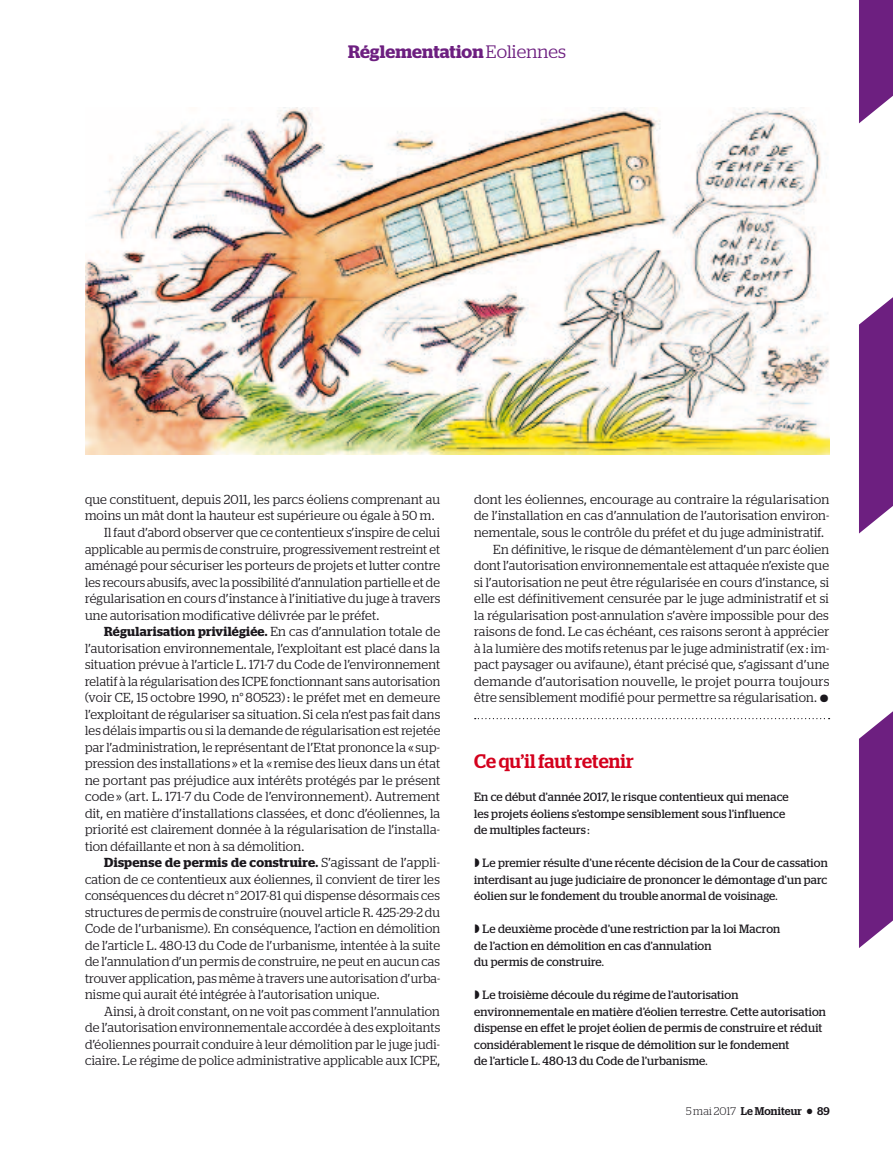
<style>
.page{position:relative;width:893px;height:1153px;background:#fff}
.page>*{position:absolute;margin:0;border:0;box-sizing:border-box;transform-origin:0 0}
.TEXTE{font:30px "Stag";color:#1a171c}
.encadre_TITRE_rouge{font:500 19.5px "Stag";letter-spacing:.01em;color:#d4011d}
.Rubrique_petit{font:600 18px "Stag";letter-spacing:.005em;color:#6d1f80}
.TEXTE-2{font:13.05px/16.5px "Stag Text Moniteur Regualar";letter-spacing:.015em;color:#1a171c;text-align:justify}
.TEXTE-3{font:13.05px/16.5px "Stag Text Moniteur Regualar";letter-spacing:.015em;color:#1a171c;text-align:justify;scale:.96 1}
.encadre_TEXTE_suite{font:12px/16.5px "Stag";letter-spacing:.02em;color:#1a171c}
.t1{font:500 11.25px "Stag";letter-spacing:.015em;color:#1a171c}
.s1{font-family:"Stag Text Moniteur Regualar";font-weight:400}
.s2{font-family:"Stag";font-weight:600}
.s3{font-weight:300}
</style>
<div class="page">
<svg style="left:859px;top:0;width:34px;height:123px;background:#7c378d"></svg>
<svg style="left:859px;top:297px;width:34px;height:236px;background:#7d388e"></svg>
<svg style="left:859px;top:711px;width:34px;height:237px;background:#7e398e"></svg>
<img style="left:85px;top:108px;width:744px;height:346px">
<svg style="left:475px;top:718px;width:355px;height:1px"></svg>
<p class="Rubrique_petit" style="left:348px;top:41px;width:219px">Réglementation <span class="s1">Eoliennes</span></p>
<p class="TEXTE-2" style="left:85px;top:490px;width:356px">que constituent, depuis 2011, les parcs éoliens comprenant au moins un mât dont la hauteur est supérieure ou égale à 50 m.</p>
<p class="TEXTE-3" style="left:85px;top:523px;width:372px;text-indent:19px">Il faut d’abord observer que ce contentieux s’inspire de celui applicable au permis de construire, progressivement restreint et aménagé pour sécuriser les porteurs de projets et lutter contre les recours abusifs, avec la possibilité d’annulation partielle et de régularisation en cours d’instance à l’initiative du juge à travers une autorisation modificative délivrée par le préfet.</p>
<p class="TEXTE-2" style="left:85px;top:622px;width:357px;text-indent:19px"><span class="s2">Régularisation privilégiée.</span> En cas d’annulation totale de l’autorisation environnementale, l’exploitant est placé dans la situation prévue à l’article L. 171-7 du Code de l’environnement relatif à la régularisation des ICPE fonctionnant sans autorisation (voir CE, 15 octobre 1990, n° 80523) : le préfet met en demeure l’exploitant de régulariser sa situation. Si cela n’est pas fait dans les délais impartis ou si la demande de régularisation est rejetée par l’administration, le représentant de l’Etat prononce la « sup&shy;pression des installations » et la « remise des lieux dans un état ne portant pas préjudice aux intérêts protégés par le présent code » (art. L. 171-7 du Code de l’environnement). Autrement dit, en matière d’installations classées, et donc d’éoliennes, la priorité est clairement donnée à la régularisation de l’installa&shy;tion défaillante et non à sa démolition.</p>
<p class="TEXTE-2" style="left:85px;top:853px;width:357px;text-indent:19px"><span class="s2">Dispense de permis de construire.</span> S’agissant de l’appli&shy;cation de ce contentieux aux éoliennes, il convient de tirer les conséquences du décret n° 2017-81 qui dispense désormais ces structures de permis de construire (nouvel article R. 425‑29‑2 du Code de l’urbanisme). En conséquence, l’action en démolition de l’article L. 480-13 du Code de l’urbanisme, intentée à la suite de l’annulation d’un permis de construire, ne peut en aucun cas trouver application, pas même à travers une autorisation d’urba&shy;nisme qui aurait été intégrée à l’autorisation unique.</p>
<p class="TEXTE-2" style="left:85px;top:1002px;width:357px;text-indent:19px">Ainsi, à droit constant, on ne voit pas comment l’annulation de l’autorisation environnementale accordée à des exploitants d’éoliennes pourrait conduire à leur démolition par le juge judi&shy;ciaire. Le régime de police administrative applicable aux ICPE,</p>
<p class="TEXTE-2" style="left:474px;top:490px;width:357px">dont les éoliennes, encourage au contraire la régularisation de l’installation en cas d’annulation de l’autorisation environ&shy;nementale, sous le contrôle du préfet et du juge administratif.</p>
<p class="TEXTE-2" style="left:474px;top:540px;width:357px;text-indent:19px">En définitive, le risque de démantèlement d’un parc éolien dont l’autorisation environnementale est attaquée n’existe que si l’autorisation ne peut être régularisée en cours d’instance, si elle est définitivement censurée par le juge administratif et si la régularisation post-annulation s’avère impossible pour des raisons de fond. Le cas échéant, ces raisons seront à apprécier à la lumière des motifs retenus par le juge administratif (ex : im&shy;pact paysager ou avifaune), étant précisé que, s’agissant d’une demande d’autorisation nouvelle, le projet pourra toujours être sensiblement modifié pour permettre sa régularisation.</p>
<p class="TEXTE" style="left:820px;top:679px;width:11px">•</p>
<p class="encadre_TITRE_rouge" style="left:474px;top:749px;width:161px">Ce qu’il faut retenir</p>
<p class="encadre_TEXTE_suite" style="left:474px;top:788px;width:316px">En ce début d’année 2017, le risque contentieux qui menace les projets éoliens s’estompe sensiblement sous l’influence de multiples facteurs :</p>
<p class="encadre_TEXTE_suite" style="left:474px;top:854px;width:355px;text-align:justify;text-indent:9px">Le premier résulte d’une récente décision de la Cour de cassation interdisant au juge judiciaire de prononcer le démontage d’un parc éolien sur le fondement du trouble anormal de voisinage.</p>
<p class="encadre_TEXTE_suite" style="left:474px;top:920px;width:308px;text-indent:9px">Le deuxième procède d’une restriction par la loi Macron de l’action en démolition en cas d’annulation<br>du permis de construire.</p>
<p class="encadre_TEXTE_suite" style="left:474px;top:986px;width:353px;text-indent:9px">Le troisième découle du régime de l’autorisation environnementale en matière d’éolien terrestre. Cette autorisation dispense en effet le projet éolien de permis de construire et réduit considérablement le risque de démolition sur le fondement<br>de l’article L. 480-13 du Code de l’urbanisme.</p>
<p class="t1" style="left:686px;top:1104px;width:145px"><span class="s3">5 mai 2017</span> Le Moniteur ● 89</p>
</div>
